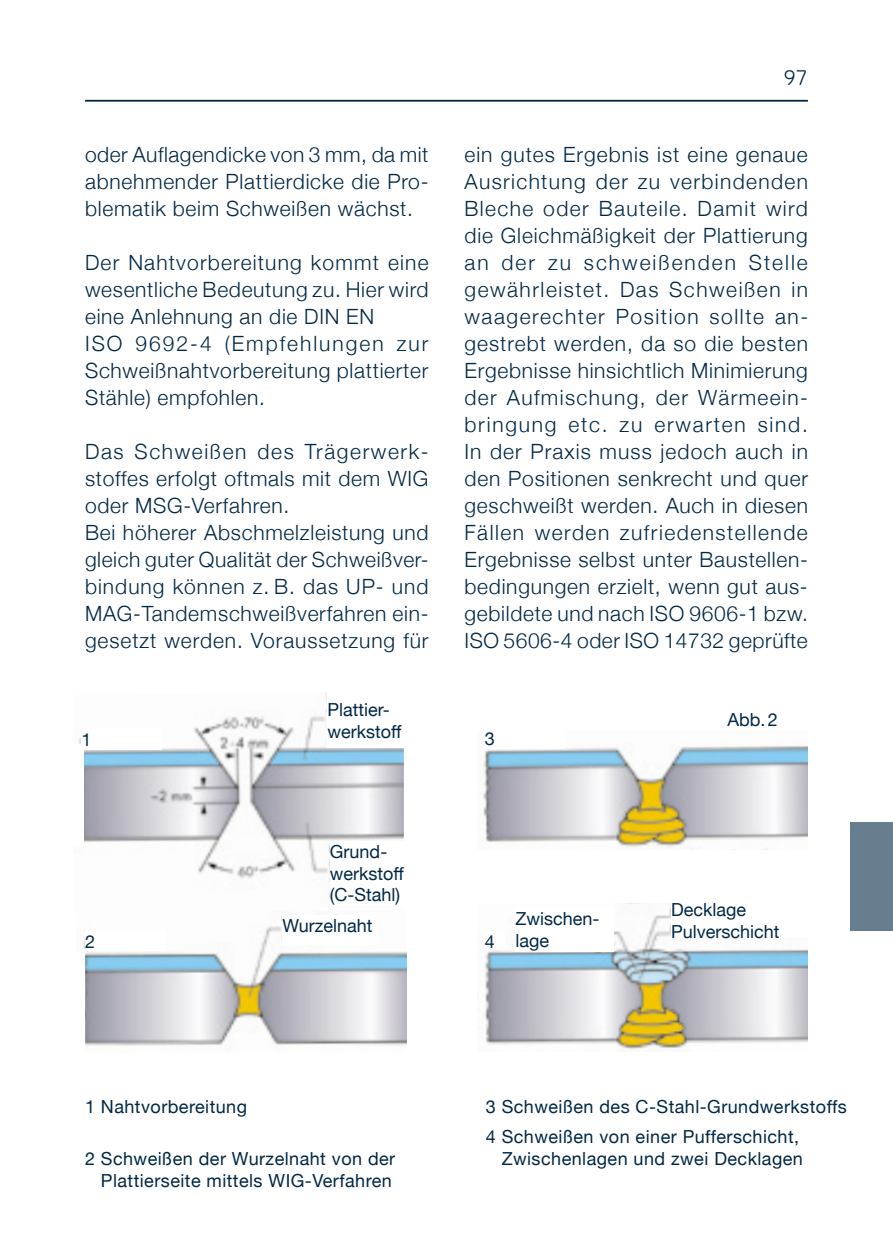
<style>
.page{position:relative;width:893px;height:1259px;background:#fff}
.page>*{position:absolute;margin:0;border:0;box-sizing:border-box;transform-origin:0 0}
.t1{font:300 21px/27px "Helvetica Neue";letter-spacing:.035em;color:#002846;text-align:justify}
.t2{font:21px "Morebi Rounded";color:#002846}
.t3{font:18px/21.6px "Helvetica Neue";letter-spacing:.025em;color:#002846;text-align:right}
.t4{font:18px/21.6px "Helvetica Neue";color:#002846}
</style>
<div class="page">
<hr style="left:85px;top:100px;width:723px;height:2px;background:#002846">
<img style="left:79px;top:692px;width:325px;height:206px">
<img style="left:483px;top:745px;width:325px;height:104px">
<div style="left:485px;top:728px;width:80px;height:20px;background:#fff"></div>
<img style="left:82px;top:914px;width:325px;height:132px">
<img style="left:484px;top:903px;width:324px;height:149px">
<div style="left:85px;top:930px;width:80px;height:21px;background:#fff"></div>
<div style="left:485px;top:930px;width:20px;height:18px;background:#fff"></div>
<div style="left:58px;top:744px;width:26px;height:102px;background:#fff"></div>
<div style="left:82px;top:729px;width:80px;height:20px;background:#fff"></div>
<div style="left:59px;top:953px;width:26px;height:103px;background:#fff"></div>
<div style="left:327px;top:689px;width:95px;height:58px;background:#fff"></div>
<div style="left:330px;top:841px;width:94px;height:64px;background:#fff"></div>
<div style="left:282px;top:915px;width:95px;height:30px;background:#fff"></div>
<div style="left:671px;top:899px;width:137px;height:39px;background:#fff"></div>
<div style="left:515px;top:908px;width:99px;height:43px;background:#fff"></div>
<div style="left:850px;top:822px;width:43px;height:108px;background:#667e90"></div>
<p class="t1" style="left:85px;top:140px;width:345px">oder Auflagendicke von 3 mm, da mit abnehmender Plattierdicke die Pro&shy;blematik beim Schweißen wächst.</p>
<p class="t1" style="left:85px;top:248px;width:345px;text-align:left">Der Nahtvorbereitung kommt eine wesentliche Bedeutung zu. Hier wird eine Anlehnung an die DIN EN<br>ISO 9692-4 (Empfehlungen zur<br>Schweißnahtvorbereitung plattierter<br>Stähle) empfohlen.</p>
<p class="t1" style="left:85px;top:437px;width:345px;text-align:left">Das Schweißen des Trägerwerk&shy;stoffes erfolgt oftmals mit dem WIG oder MSG-Verfahren.<br>Bei höherer Abschmelzleistung und gleich guter Qualität der Schweißver&shy;bindung können z. B. das UP- und<br>MAG-Tandemschweißverfahren ein&shy;gesetzt werden. Voraussetzung für</p>
<p class="t3" style="left:82px;top:730px;width:12px">1</p>
<p class="t4" style="left:327px;top:700px;width:76px">Plattier&shy;werkstoff</p>
<p class="t2" style="left:784px;top:63px;width:26px">97</p>
<p class="t1" style="left:464px;top:140px;width:345px">ein gutes Ergebnis ist eine genaue Ausrichtung der zu verbindenden Bleche oder Bauteile. Damit wird die Gleichmäßigkeit der Plattierung an der zu schweißenden Stelle gewährleistet. Das Schweißen in waagerechter Position sollte an&shy;gestrebt werden, da so die besten Ergebnisse hinsichtlich Minimierung der Aufmischung, der Wärmeein&shy;bringung etc. zu erwarten sind.<br>In der Praxis muss jedoch auch in den Positionen senkrecht und quer geschweißt werden. Auch in diesen Fällen werden zufriedenstellende Ergebnisse selbst unter Baustellen&shy;bedingungen erzielt, wenn gut aus&shy;gebildete und nach ISO 9606-1 bzw.<br>ISO 5606-4 oder ISO 14732 geprüfte</p>
<p class="t3" style="left:485px;top:729px;width:12px">3</p>
<p class="t3" style="left:727px;top:709px;width:52px">Abb. 2</p>
<p class="t4" style="left:330px;top:842px;width:76px">Grund&shy;werkstoff (C-Stahl)</p>
<p class="t4" style="left:282px;top:916px;width:91px">Wurzelnaht</p>
<p class="t3" style="left:85px;top:931px;width:12px">2</p>
<p class="t3" style="left:485px;top:931px;width:12px">4</p>
<p class="t4" style="left:515px;top:909px;width:85px">Zwischen&shy;lage</p>
<p class="t4" style="left:671px;top:900px;width:110px">Decklage<br>Pulverschicht</p>
<p class="t3" style="left:85px;top:1097px;width:164px">1 Nahtvorbereitung</p>
<p class="t3" style="left:85px;top:1148px;width:312px">2 Schweißen der Wurzelnaht von der<br>Plattierseite mittels WIG-Verfahren</p>
<p class="t3" style="left:486px;top:1093px;width:363px;line-height:30px;text-align:left">3 Schweißen des C-Stahl-Grundwerkstoffs<br>4 Schweißen von einer Pufferschicht,</p>
<p class="t3" style="left:502px;top:1148px;width:303px">Zwischenlagen und zwei Decklagen</p>
</div>
